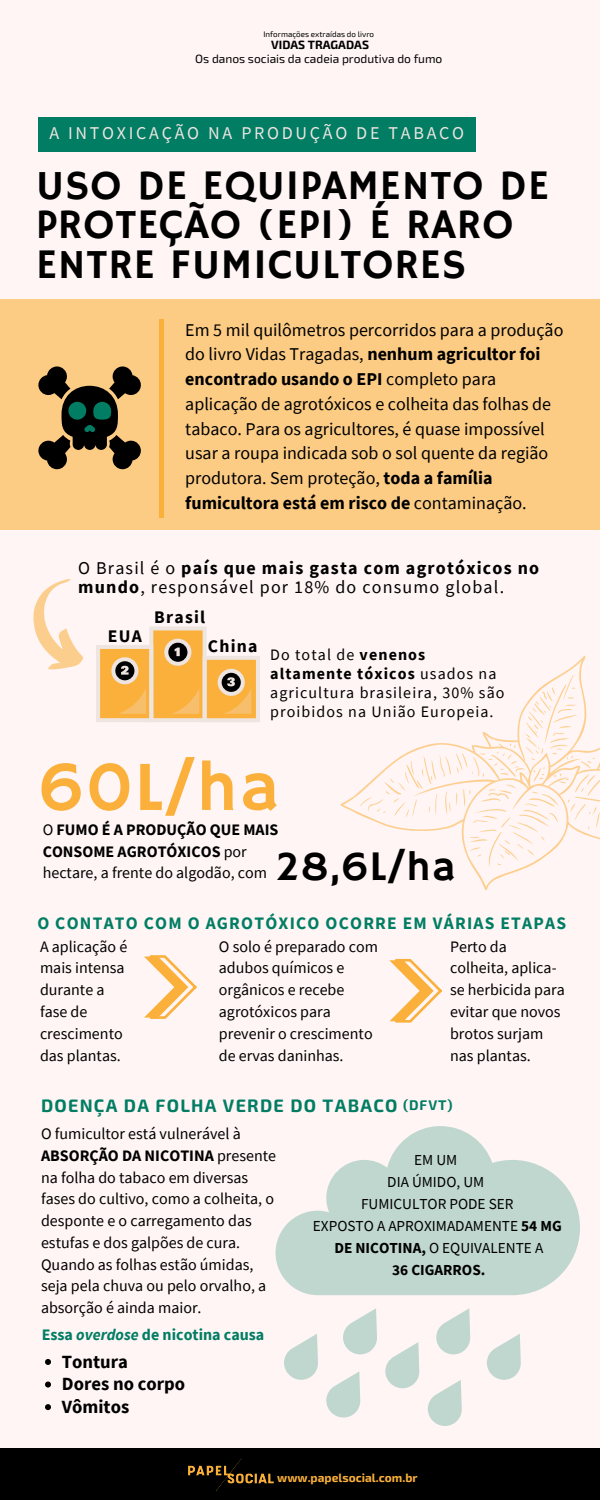
<style>
.page{position:relative;width:600px;height:1500px;background:#fff5f5}
.page>*{position:absolute;margin:0;border:0;box-sizing:border-box;transform-origin:0 0}
.t1{font:70.8px "Hammersmith One";color:#fbb03b}
.t2{font:42px/39.8px "Hammersmith One";letter-spacing:.02em;color:#000}
.t3{font:700 18.6px/22.6px "Source Sans Pro";color:#000}
.t4{font:18px/24.8px "Source Sans Pro";color:#000}
.t5{font:18px/19.5px "Source Sans Pro";letter-spacing:.065em;color:#000}
.t6{font:700 18px "Exo 2";letter-spacing:.07em;color:#007d63}
.t7{font:18px "Source Sans Pro";letter-spacing:.15em;color:#eee4e0}
.t8{font:700 17.7px "Source Sans Pro";letter-spacing:.07em;color:#000}
.t9{font:700 17.5px "Source Sans Pro";letter-spacing:.07em;color:#007d63}
.t10{font:16px/21.8px "Source Sans Pro";color:#000}
.t11{font:16px/18.8px "Source Sans Pro";letter-spacing:.065em;color:#000}
.t12{font:700 16px/21.8px "Source Sans Pro";color:#000}
.t13{font:700 16px "Source Sans Pro";color:#007d63}
.t14{font:15.3px/22.1px "Source Sans Pro";color:#000;text-align:center}
.t15{font:12px "Exo 2";color:#000}
.t16{font:700 12px "Exo 2";color:#fbb03b}
.t17{font:700 12px "Exo 2";color:#000}
.t18{font:8px "Exo 2";color:#000}
.s1{font-weight:700}
.s2{font-weight:400}
.s3{font-size:14px}
.s4{font-style:italic}
</style>
<div class="page">
<div style="left:0;top:299px;width:600px;height:231px;background:#fccb84"></div>
<div style="left:38px;top:117px;width:438px;height:34px;background:#007d63"></div>
<div style="left:159px;top:319px;width:5px;height:198px;background:#fbb03b"></div>
<svg style="left:340px;top:656px;width:246px;height:234px"></svg>
<svg style="left:360px;top:675px;width:240px;height:192px"></svg>
<svg style="left:38px;top:366px;width:103px;height:103px"></svg>
<svg style="left:33px;top:579px;width:227px;height:143px"></svg>
<svg style="left:144px;top:955px;width:53px;height:64px"></svg>
<svg style="left:389px;top:959px;width:53px;height:64px"></svg>
<svg style="left:45px;top:1359px;width:6px;height:6px"></svg>
<svg style="left:45px;top:1382px;width:6px;height:6px"></svg>
<svg style="left:45px;top:1404px;width:6px;height:6px"></svg>
<svg style="left:276px;top:1126px;width:304px;height:169px;fill:#c0d7d0"></svg>
<svg style="left:284px;top:1308px;width:237px;height:118px"></svg>
<div style="left:0;top:1448px;width:600px;height:52px;background:#000"></div>
<img style="left:188px;top:1458px;width:86px;height:33px">
<p class="t18" style="left:264px;top:29px;width:112px">Informações extraídas do livro</p>
<p class="t17" style="left:271px;top:37px;width:99px">VIDAS TRAGADAS</p>
<p class="t15" style="left:195px;top:51px;width:249px">Os danos sociais da cadeia produtiva do fumo</p>
<p class="t7" style="left:49px;top:122px;width:416px">A INTOXICAÇÃO NA PRODUÇÃO DE TABACO</p>
<h2 class="t2" style="left:36px;top:167px;width:514px">USO DE EQUIPAMENTO DE<br>PROTEÇÃO (EPI) É RARO<br>ENTRE FUMICULTORES</h2>
<p class="t4" style="left:185px;top:317px;width:380px">Em 5 mil quilômetros percorridos para a produção do livro Vidas Tragadas, <span class="s1">nenhum agricultor foi encontrado usando o EPI</span> completo para aplicação de agrotóxicos e colheita das folhas de tabaco. Para os agricultores, é quase impossível usar a roupa indicada sob o sol quente da região produtora. Sem proteção, <span class="s1">toda a família fumicultora está em risco de</span> contaminação.</p>
<p class="t5" style="left:78px;top:558px;width:463px">O Brasil é o <span class="s1">país que mais gasta com agrotóxicos no mundo</span>, responsável por 18% do consumo global.</p>
<p class="t8" style="left:154px;top:606px;width:53px">Brasil</p>
<p class="t8" style="left:108px;top:624px;width:36px">EUA</p>
<p class="t8" style="left:208px;top:635px;width:51px">China</p>
<p class="t11" style="left:270px;top:645px;width:236px">Do total de <span class="s1">venenos altamente tóxicos</span> usados na agricultura brasileira, 30% são proibidos na União Europeia.</p>
<h1 class="t1" style="left:37px;top:746px;width:244px">60L/ha</h1>
<h2 class="t2" style="left:276px;top:848px;width:182px">28,6L/ha</h2>
<p class="t12" style="left:43px;top:818px;width:237px"><span class="s2">O</span> FUMO É A PRODUÇÃO QUE MAIS<br>CONSOME AGROTÓXICOS <span class="s2">por hectare, a frente do algodão, com</span></p>
<p class="t9" style="left:37px;top:912px;width:530px">O CONTATO COM O AGROTÓXICO OCORRE EM VÁRIAS ETAPAS</p>
<p class="t10" style="left:40px;top:935px;width:89px">A aplicação é mais intensa durante a fase de crescimento das plantas.</p>
<p class="t10" style="left:219px;top:935px;width:161px">O solo é preparado com adubos químicos e orgânicos e recebe agrotóxicos para prevenir o crescimento de ervas daninhas.</p>
<p class="t10" style="left:450px;top:935px;width:116px">Perto da colheita, aplica&shy;se herbicida para evitar que novos brotos surjam nas plantas.</p>
<p class="t6" style="left:41px;top:1094px;width:413px">DOENÇA DA FOLHA VERDE DO TABACO <span class="s3">(DFVT)</span></p>
<p class="t10" style="left:41px;top:1123px;width:237px">O fumicultor está vulnerável à<br><span class="s1">ABSORÇÃO DA NICOTINA</span> presente na folha do tabaco em diversas fases do cultivo, como a colheita, o desponte e o carregamento das estufas e dos galpões de cura.<br>Quando as folhas estão úmidas, seja pela chuva ou pelo orvalho, a absorção é ainda maior.</p>
<p class="t13" style="left:42px;top:1324px;width:224px">Essa <span class="s4">overdose</span> de nicotina causa</p>
<p class="t3" style="left:62px;top:1350px;width:125px">Tontura<br>Dores no corpo<br>Vômitos</p>
<p class="t14" style="left:313px;top:1149px;width:250px">EM UM<br>DIA ÚMIDO, UM<br>FUMICULTOR PODE SER<br>EXPOSTO A APROXIMADAMENTE <span class="s1">54 MG<br>DE NICOTINA,</span> O EQUIVALENTE A<br><span class="s1">36 CIGARROS.</span></p>
<p class="t16" style="left:277px;top:1470px;width:142px">www.papelsocial.com.br</p>
</div>
